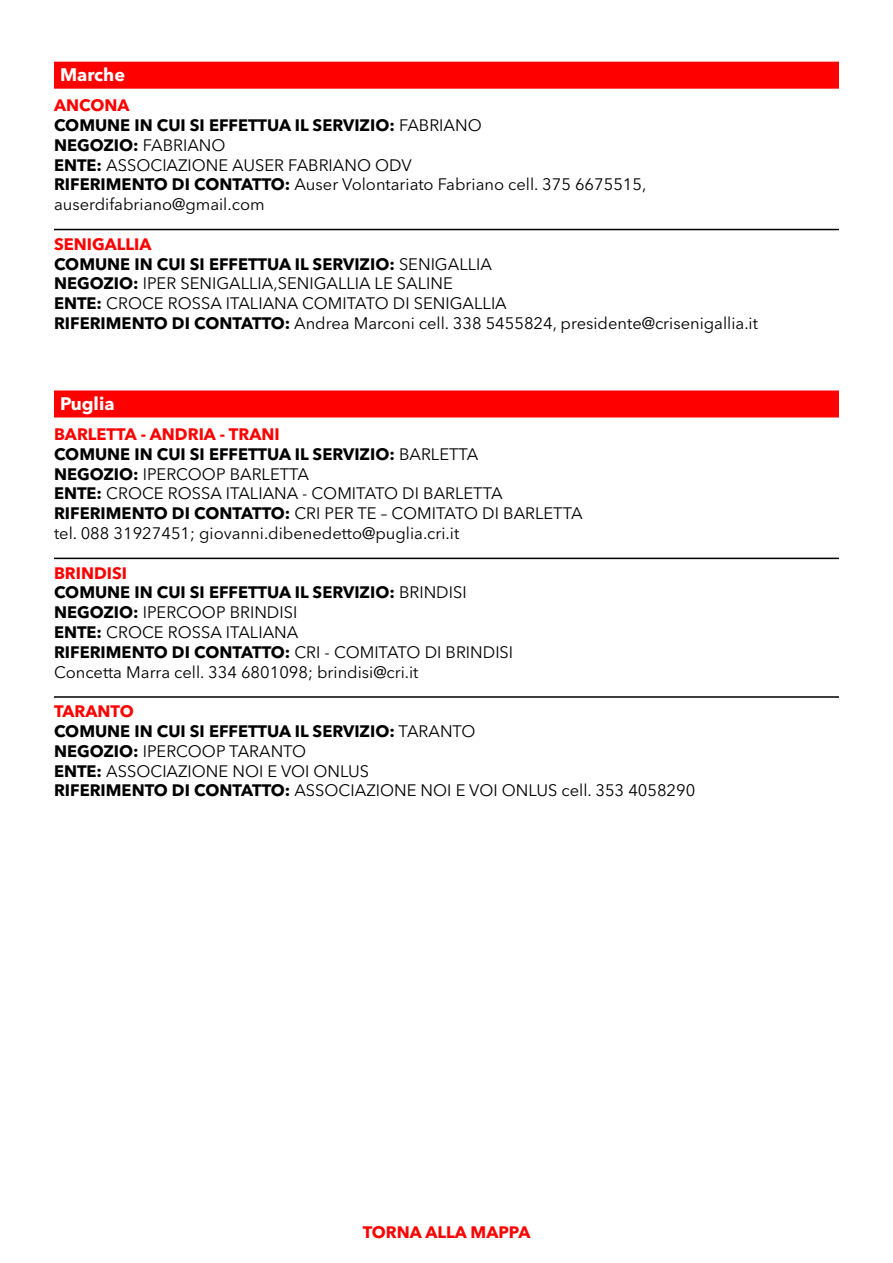
<style>
.page{position:relative;width:893px;height:1263px;background:#fff}
.page>*{position:absolute;margin:0;border:0;box-sizing:border-box;transform-origin:0 0}
.t1{font:700 18px "Avenir Next LT Pro";color:#fff}
.t2{font:16.5px "Avenir Next LT Pro";color:#000}
.t3{font:700 16.5px "Avenir Next LT Pro";color:#000}
.t4{font:700 16.5px "Avenir Next LT Pro";color:#f00}
.s1{font-weight:400}
.s2{font-weight:700}
</style>
<div class="page">
<div style="left:54px;top:62px;width:785px;height:27px;background:#f00"></div>
<hr style="left:54px;top:229px;width:785px;height:1px;background:#000">
<div style="left:54px;top:390px;width:785px;height:27px;background:#f00"></div>
<hr style="left:54px;top:558px;width:785px;height:1px;background:#000">
<hr style="left:54px;top:696px;width:785px;height:2px;background:#000">
<p class="t4" style="left:54px;top:95px;width:77px">ANCONA</p>
<p class="t3" style="left:54px;top:115px;width:429px">COMUNE IN CUI SI EFFETTUA IL SERVIZIO: <span class="s1">FABRIANO</span></p>
<p class="t3" style="left:54px;top:135px;width:173px">NEGOZIO: <span class="s1">FABRIANO</span></p>
<p class="t2" style="left:54px;top:155px;width:359px"><span class="s2">ENTE:</span> ASSOCIAZIONE AUSER FABRIANO ODV</p>
<p class="t2" style="left:54px;top:175px;width:594px"><span class="s2">RIFERIMENTO DI CONTATTO:</span> Auser Volontariato Fabriano cell. 375 6675515,</p>
<p class="t2" style="left:54px;top:195px;width:212px">auserdifabriano@gmail.com</p>
<p class="t4" style="left:54px;top:234px;width:99px">SENIGALLIA</p>
<p class="t3" style="left:54px;top:254px;width:440px">COMUNE IN CUI SI EFFETTUA IL SERVIZIO: <span class="s1">SENIGALLIA</span></p>
<p class="t2" style="left:54px;top:274px;width:400px"><span class="s2">NEGOZIO:</span> IPER SENIGALLIA,SENIGALLIA LE SALINE</p>
<p class="t2" style="left:54px;top:294px;width:454px"><span class="s2">ENTE:</span> CROCE ROSSA ITALIANA COMITATO DI SENIGALLIA</p>
<p class="t2" style="left:54px;top:313px;width:705px"><span class="s2">RIFERIMENTO DI CONTATTO:</span> Andrea Marconi cell. 338 5455824, presidente@crisenigallia.it</p>
<p class="t1" style="left:60px;top:393px;width:56px">Puglia</p>
<p class="t4" style="left:54px;top:424px;width:227px">BARLETTA - ANDRIA - TRANI</p>
<p class="t3" style="left:54px;top:444px;width:426px">COMUNE IN CUI SI EFFETTUA IL SERVIZIO: <span class="s1">BARLETTA</span></p>
<p class="t2" style="left:54px;top:464px;width:257px"><span class="s2">NEGOZIO:</span> IPERCOOP BARLETTA</p>
<p class="t2" style="left:54px;top:484px;width:450px"><span class="s2">ENTE:</span> CROCE ROSSA ITALIANA - COMITATO DI BARLETTA</p>
<p class="t2" style="left:54px;top:504px;width:530px"><span class="s2">RIFERIMENTO DI CONTATTO:</span> CRI PER TE – COMITATO DI BARLETTA</p>
<p class="t2" style="left:54px;top:523px;width:407px">tel. 088 31927451; giovanni.dibenedetto@puglia.cri.it</p>
<p class="t4" style="left:54px;top:563px;width:75px">BRINDISI</p>
<p class="t3" style="left:54px;top:582px;width:414px">COMUNE IN CUI SI EFFETTUA IL SERVIZIO: <span class="s1">BRINDISI</span></p>
<p class="t2" style="left:54px;top:603px;width:245px"><span class="s2">NEGOZIO:</span> IPERCOOP BRINDISI</p>
<p class="t2" style="left:54px;top:622px;width:246px"><span class="s2">ENTE:</span> CROCE ROSSA ITALIANA</p>
<p class="t3" style="left:54px;top:642px;width:461px">RIFERIMENTO DI CONTATTO: <span class="s1">CRI - COMITATO DI BRINDISI</span></p>
<p class="t2" style="left:54px;top:662px;width:366px">Concetta Marra cell. 334 6801098; brindisi@cri.it</p>
<p class="t4" style="left:54px;top:701px;width:81px">TARANTO</p>
<p class="t3" style="left:54px;top:721px;width:423px">COMUNE IN CUI SI EFFETTUA IL SERVIZIO: <span class="s1">TARANTO</span></p>
<p class="t2" style="left:54px;top:741px;width:254px"><span class="s2">NEGOZIO:</span> IPERCOOP TARANTO</p>
<p class="t2" style="left:54px;top:761px;width:317px"><span class="s2">ENTE:</span> ASSOCIAZIONE NOI E VOI ONLUS</p>
<p class="t2" style="left:54px;top:781px;width:643px"><span class="s2">RIFERIMENTO DI CONTATTO:</span> ASSOCIAZIONE NOI E VOI ONLUS cell. 353 4058290</p>
<p class="t4" style="left:363px;top:1222px;width:169px">TORNA ALLA MAPPA</p>
</div>
